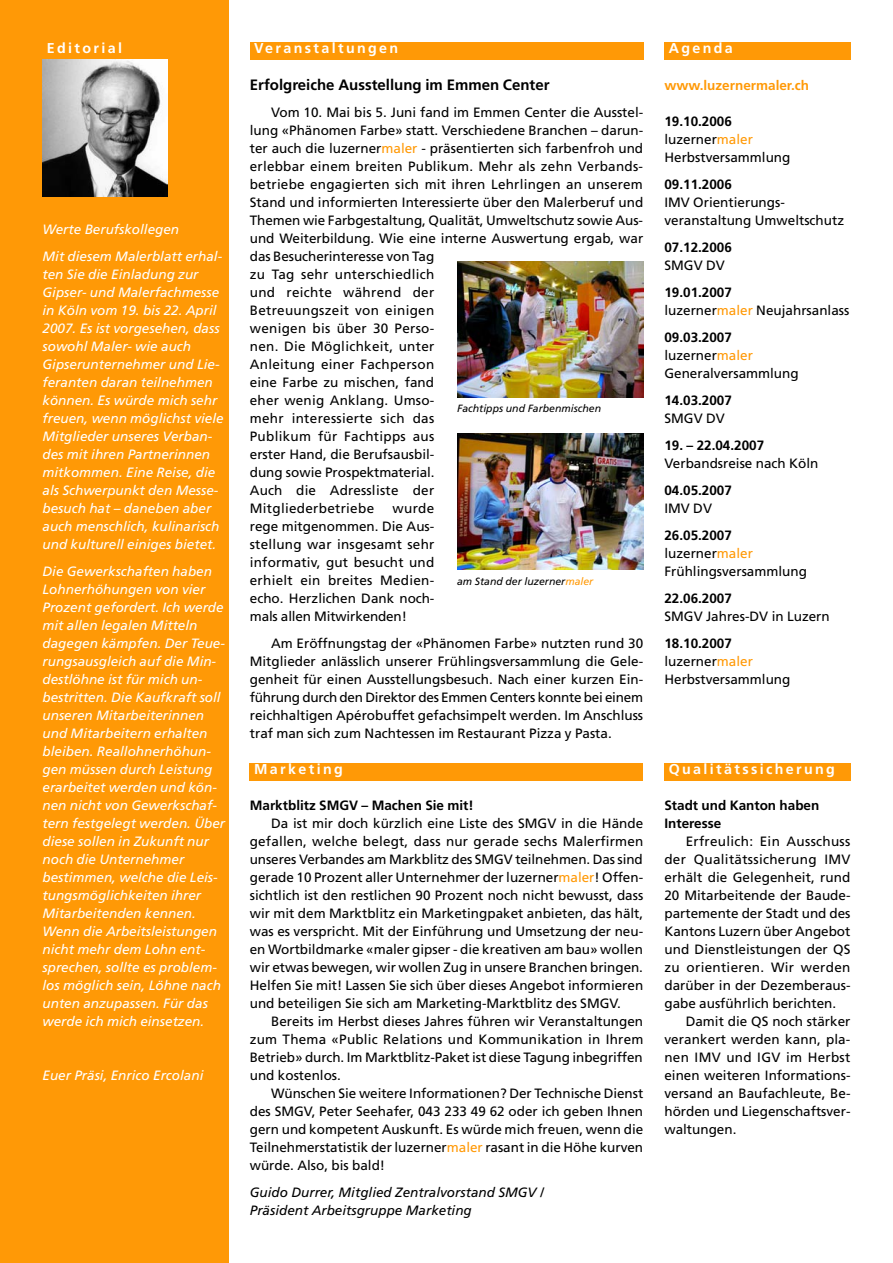
<style>
.page{position:relative;width:893px;height:1263px;background:#fff}
.page>*{position:absolute;margin:0;border:0;box-sizing:border-box;transform-origin:0 0}
.t1{font:700 15px "Frutiger";color:#000}
.t2{font:700 14.25px "Frutiger";letter-spacing:.165em;color:#fff}
.t3{font:13.5px/18px "Frutiger";color:#000;text-align:justify}
.t4{font:italic 13.5px/18px "Frutiger";color:#fff}
.t5{font:700 13.5px/18px "Frutiger";color:#000}
.t6{font:italic 13.5px/18px "Frutiger";color:#000}
.t7{font:700 13.5px "Frutiger";color:#ff9906}
.t8{font:italic 10.5px "Frutiger";color:#000}
.s1{color:#ff9906}
.s2{font-weight:700}
</style>
<div class="page">
<div style="left:664px;top:43px;width:186px;height:17px;background:#ff9906"></div>
<div style="left:250px;top:763px;width:393px;height:17px;background:#ff9906"></div>
<div style="left:0;top:0;width:229px;height:1263px;background:#ff9906"></div>
<img style="left:43px;top:60px;width:124px;height:137px">
<div style="left:664px;top:763px;width:186px;height:17px;background:#ff9906"></div>
<div style="left:250px;top:43px;width:393px;height:17px;background:#ff9906"></div>
<img style="left:457px;top:261px;width:186px;height:136px">
<img style="left:457px;top:434px;width:186px;height:136px">
<p class="t2" style="left:47px;top:43px;width:77px">Editorial</p>
<p class="t4" style="left:43px;top:217px;width:181px;line-height:27px">Werte Berufskollegen<br>Mit diesem Malerblatt erhal-</p>
<p class="t4" style="left:43px;top:266px;width:183px">ten Sie die Einladung zur<br>Gipser- und Malerfachmesse in Köln vom 19. bis 22. April<br>2007. Es ist vorgesehen, dass sowohl Maler- wie auch<br>Gipserunternehmer und Lie&shy;feranten daran teilnehmen können. Es würde mich sehr freuen, wenn möglichst viele<br>Mitglieder unseres Verban&shy;des mit ihren Partnerinnen mitkommen. Eine Reise, die als Schwerpunkt den Messe&shy;besuch hat – daneben aber auch menschlich, kulinarisch und kulturell einiges bietet.</p>
<p class="t4" style="left:43px;top:563px;width:184px">Die Gewerkschaften haben<br>Lohnerhöhungen von vier<br>Prozent gefordert. Ich werde mit allen legalen Mitteln dagegen kämpfen. Der Teue&shy;rungsausgleich auf die Min&shy;destlöhne ist für mich un&shy;bestritten. Die Kaufkraft soll unseren Mitarbeiterinnen und Mitarbeitern erhalten bleiben. Reallohnerhöhun&shy;gen müssen durch Leistung erarbeitet werden und kön&shy;nen nicht von Gewerkschaf&shy;tern festgelegt werden. Über diese sollen in Zukunft nur noch die Unternehmer bestimmen, welche die Leis&shy;tungsmöglichkeiten ihrer<br>Mitarbeitenden kennen.<br>Wenn die Arbeitsleistungen nicht mehr dem Lohn ent&shy;sprechen, sollte es problem&shy;los möglich sein, Löhne nach unten anzupassen. Für das werde ich mich einsetzen.</p>
<p class="t4" style="left:43px;top:1067px;width:162px">Euer Präsi, Enrico Ercolani</p>
<p class="t2" style="left:254px;top:43px;width:146px">Veranstaltungen</p>
<p class="t1" style="left:250px;top:79px;width:301px">Erfolgreiche Ausstellung im Emmen Center</p>
<p class="t3" style="left:250px;top:104px;width:395px;text-align:left;text-indent:21px">Vom 10. Mai bis 5. Juni fand im Emmen Center die Ausstel&shy;lung «Phänomen Farbe» statt. Verschiedene Branchen – darun&shy;ter auch die luzerner<span class="s1">maler</span> - präsentierten sich farbenfroh und erlebbar einem breiten Publikum. Mehr als zehn Verbands&shy;betriebe engagierten sich mit ihren Lehrlingen an unserem Stand und informierten Interessierte über den Malerberuf und Themen wie Farbgestaltung, Qualität, Umweltschutz sowie Aus&shy;und Weiterbildung. Wie eine interne Auswertung ergab, war das Besucherinteresse von Tag<br>zu Tag sehr unterschiedlich<br>und reichte während der<br>Betreuungszeit von einigen<br>wenigen bis über 30 Perso-<br>nen. Die Möglichkeit, unter<br>Anleitung einer Fachperson<br>eine Farbe zu mischen, fand<br>eher wenig Anklang. Umso-<br>mehr interessierte sich das<br>Publikum für Fachtipps aus<br>erster Hand, die Berufsausbil-<br>dung sowie Prospektmaterial.<br>Auch die Adressliste der<br>Mitgliederbetriebe</p>
<p class="t8" style="left:457px;top:404px;width:146px">Fachtipps und Farbenmischen</p>
<p class="t3" style="left:250px;top:500px;width:186px;text-indent:143px">wurde rege mitgenommen. Die Aus&shy;stellung war insgesamt sehr informativ, gut besucht und erhielt ein breites Medien&shy;echo. Herzlichen Dank noch&shy;mals allen Mitwirkenden!</p>
<p class="t3" style="left:250px;top:635px;width:395px;text-indent:21px">Am Eröffnungstag der «Phänomen Farbe» nutzten rund 30<br>Mitglieder anlässlich unserer Frühlingsversammlung die Gele&shy;genheit für einen Ausstellungsbesuch. Nach einer kurzen Ein&shy;führung durch den Direktor des Emmen Centers konnte bei einem reichhaltigen Apérobuffet gefachsimpelt werden. Im Anschluss traf man sich zum Nachtessen im Restaurant Pizza y Pasta.</p>
<p class="t8" style="left:457px;top:577px;width:138px">am Stand der luzerner<span class="s1">maler</span></p>
<p class="t2" style="left:254px;top:763px;width:90px">Marketing</p>
<p class="t5" style="left:250px;top:797px;width:225px">Marktblitz SMGV – Machen Sie mit!</p>
<p class="t3" style="left:250px;top:815px;width:395px;text-indent:21px">Da ist mir doch kürzlich eine Liste des SMGV in die Hände gefallen, welche belegt, dass nur gerade sechs Malerfirmen unseres Verbandes am Markblitz des SMGV teilnehmen. Das sind gerade 10 Prozent aller Unternehmer der luzerner<span class="s1">maler</span>! Offen&shy;sichtlich ist den restlichen 90 Prozent noch nicht bewusst, dass wir mit dem Marktblitz ein Marketingpaket anbieten, das hält, was es verspricht. Mit der Einführung und Umsetzung der neu&shy;en Wortbildmarke «maler gipser - die kreativen am bau» wollen wir etwas bewegen, wir wollen Zug in unsere Branchen bringen.<br>Helfen Sie mit! Lassen Sie sich über dieses Angebot informieren und beteiligen Sie sich am Marketing-Marktblitz des SMGV.</p>
<p class="t3" style="left:250px;top:1013px;width:395px;text-indent:21px">Bereits im Herbst dieses Jahres führen wir Veranstaltungen zum Thema «Public Relations und Kommunikation in Ihrem Betrieb» durch. Im Marktblitz-Paket ist diese Tagung inbegriffen und kostenlos.</p>
<p class="t3" style="left:250px;top:1085px;width:395px;text-indent:21px">Wünschen Sie weitere Informationen? Der Technische Dienst des SMGV, Peter Seehafer, 043 233 49 62 oder ich geben Ihnen gern und kompetent Auskunft. Es würde mich freuen, wenn die Teilnehmerstatistik der luzerner<span class="s1">maler</span> rasant in die Höhe kurven würde. Also, bis bald!</p>
<p class="t6" style="left:250px;top:1184px;width:295px">Guido Durrer, Mitglied Zentralvorstand SMGV /<br>Präsident Arbeitsgruppe Marketing</p>
<p class="t2" style="left:669px;top:43px;width:66px">Agenda</p>
<p class="t7" style="left:664px;top:80px;width:146px">www.luzernermaler.ch</p>
<p class="t3" style="left:664px;top:113px;width:128px;text-align:left"><span class="s2">19.10.2006 </span>luzerner<span class="s1">maler<br></span>Herbstversammlung</p>
<p class="t5" style="left:664px;top:176px;width:69px">09.11.2006</p>
<p class="t3" style="left:664px;top:194px;width:181px">IMV Orientierungs&shy;veranstaltung Umweltschutz</p>
<p class="t5" style="left:664px;top:239px;width:69px">07.12.2006</p>
<p class="t3" style="left:664px;top:257px;width:62px">SMGV DV</p>
<p class="t3" style="left:664px;top:284px;width:186px"><span class="s2">19.01.2007<br></span>luzerner<span class="s1">maler</span> Neujahrsanlass</p>
<p class="t3" style="left:664px;top:329px;width:136px;text-align:left"><span class="s2">09.03.2007 </span>luzerner<span class="s1">maler<br></span>Generalversammlung</p>
<p class="t5" style="left:664px;top:392px;width:69px">14.03.2007</p>
<p class="t3" style="left:664px;top:410px;width:62px">SMGV DV</p>
<p class="t5" style="left:664px;top:437px;width:101px">19. – 22.04.2007</p>
<p class="t3" style="left:664px;top:455px;width:156px">Verbandsreise nach Köln</p>
<p class="t5" style="left:664px;top:482px;width:69px">04.05.2007</p>
<p class="t3" style="left:664px;top:500px;width:49px">IMV DV</p>
<p class="t3" style="left:664px;top:527px;width:144px;text-align:left"><span class="s2">26.05.2007 </span>luzerner<span class="s1">maler<br></span>Frühlingsversammlung</p>
<p class="t5" style="left:664px;top:590px;width:69px">22.06.2007</p>
<p class="t3" style="left:664px;top:608px;width:167px">SMGV Jahres-DV in Luzern</p>
<p class="t3" style="left:664px;top:635px;width:128px;text-align:left"><span class="s2">18.10.2007 </span>luzerner<span class="s1">maler<br></span>Herbstversammlung</p>
<p class="t2" style="left:669px;top:763px;width:168px">Qualitätssicherung</p>
<p class="t5" style="left:664px;top:797px;width:156px">Stadt und Kanton haben<br>Interesse</p>
<p class="t3" style="left:664px;top:833px;width:188px;text-indent:21px">Erfreulich: Ein Ausschuss der Qualitätssicherung IMV erhält die Gelegenheit, rund 20 Mitarbeitende der Baude&shy;partemente der Stadt und des Kantons Luzern über Angebot und Dienstleistungen der QS zu orientieren. Wir werden darüber in der Dezemberaus&shy;gabe ausführlich berichten.</p>
<p class="t3" style="left:664px;top:1013px;width:188px;text-indent:21px">Damit die QS noch stärker verankert werden kann, pla&shy;nen IMV und IGV im Herbst einen weiteren Informations&shy;versand an Baufachleute, Be&shy;hörden und Liegenschaftsver&shy;waltungen.</p>
</div>
